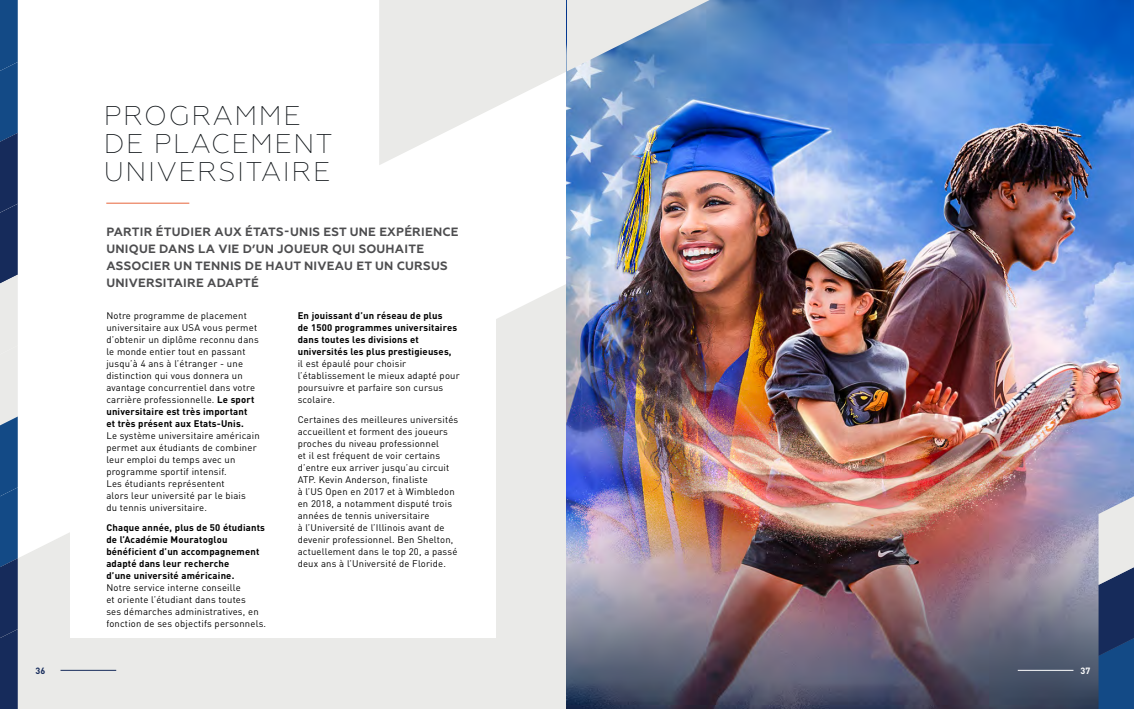
<style>
.page{position:relative;width:1134px;height:709px;background:#fff}
.page>*{position:absolute;margin:0;border:0;box-sizing:border-box;transform-origin:0 0}
.t1{font:200 27px/28px "Geometria";letter-spacing:.06em;color:#0a0f13}
.t2{font:700 12px/17px "Geometria";letter-spacing:.02em;color:#4d4d4f}
.t3{font:9.5px/12px "DIN Pro";letter-spacing:.02em;color:#000}
.t4{font:700 9.5px/12px "DIN Pro";letter-spacing:.02em;color:#000}
.t5{font:700 9px "DIN Pro";color:#162b5b}
.t6{font:700 9px "DIN Pro";color:#fff}
.s1{font-weight:700}
</style>
<div class="page">
<svg style="left:18px;top:283px;width:549px;height:426px;fill:#eaeae8"></svg>
<div style="left:71px;top:71px;width:425px;height:567px;background:#fff"></div>
<svg style="left:0;top:0;width:18px;height:709px;background:#3f5d88"></svg>
<hr style="left:106px;top:203px;width:83px;height:1px;background:#e7643b">
<hr style="left:61px;top:670px;width:55px;height:1px;background:#162b5b">
<img style="left:567px;top:0;width:567px;height:709px">
<svg style="left:1098px;top:496px;width:36px;height:213px;background:#61789b"></svg>
<svg style="left:379px;top:0;width:331px;height:165px"></svg>
<hr style="left:1018px;top:670px;width:55px;height:1px;background:#fff">
<h1 class="t1" style="left:104px;top:101px;width:230px">PROGRAMME<br>DE PLACEMENT<br>UNIVERSITAIRE</h1>
<p class="t2" style="left:106px;top:223px;width:354px">PARTIR ÉTUDIER AUX ÉTATS-UNIS EST UNE EXPÉRIENCE UNIQUE DANS LA VIE D’UN JOUEUR QUI SOUHAITE ASSOCIER UN TENNIS DE HAUT NIVEAU ET UN CURSUS UNIVERSITAIRE ADAPTÉ</p>
<p class="t3" style="left:106px;top:308px;width:154px">Notre programme de placement universitaire aux USA vous permet d’obtenir un diplôme reconnu dans le monde entier tout en passant jusqu’à 4 ans à l’étranger - une distinction qui vous donnera un avantage concurrentiel dans votre carrière professionnelle. <span class="s1">Le sport universitaire est très important<br>et très présent aux Etats-Unis.</span></p>
<p class="t3" style="left:106px;top:428px;width:155px">Le système universitaire américain permet aux étudiants de combiner leur emploi du temps avec un programme sportif intensif.<br>Les étudiants représentent<br>alors leur université par le biais<br>du tennis universitaire.</p>
<p class="t4" style="left:106px;top:520px;width:160px">Chaque année, plus de 50 étudiants de l’Académie Mouratoglou bénéficient d’un accompagnement adapté dans leur recherche<br>d’une université américaine.</p>
<p class="t3" style="left:106px;top:581px;width:161px">Notre service interne conseille<br>et oriente l’étudiant dans toutes<br>ses démarches administratives, en fonction de ses objectifs personnels.</p>
<p class="t4" style="left:298px;top:308px;width:161px">En jouissant d’un réseau de plus<br>de 1500 programmes universitaires dans toutes les divisions et universités les plus prestigieuses,</p>
<p class="t3" style="left:298px;top:356px;width:164px">il est épaulé pour choisir l’établissement le mieux adapté pour poursuivre et parfaire son cursus scolaire.</p>
<p class="t3" style="left:298px;top:413px;width:162px">Certaines des meilleures universités accueillent et forment des joueurs proches du niveau professionnel<br>et il est fréquent de voir certains d’entre eux arriver jusqu’au circuit ATP. Kevin Anderson, finaliste<br>à l’US Open en 2017 et à Wimbledon en 2018, a notamment disputé trois années de tennis universitaire<br>à l’Université de l’Illinois avant de devenir professionnel. Ben Shelton, actuellement dans le top 20, a passé deux ans à l’Université de Floride.</p>
<p class="t5" style="left:35px;top:662px;width:11px">36</p>
<p class="t6" style="left:1080px;top:662px;width:11px">37</p>
</div>
